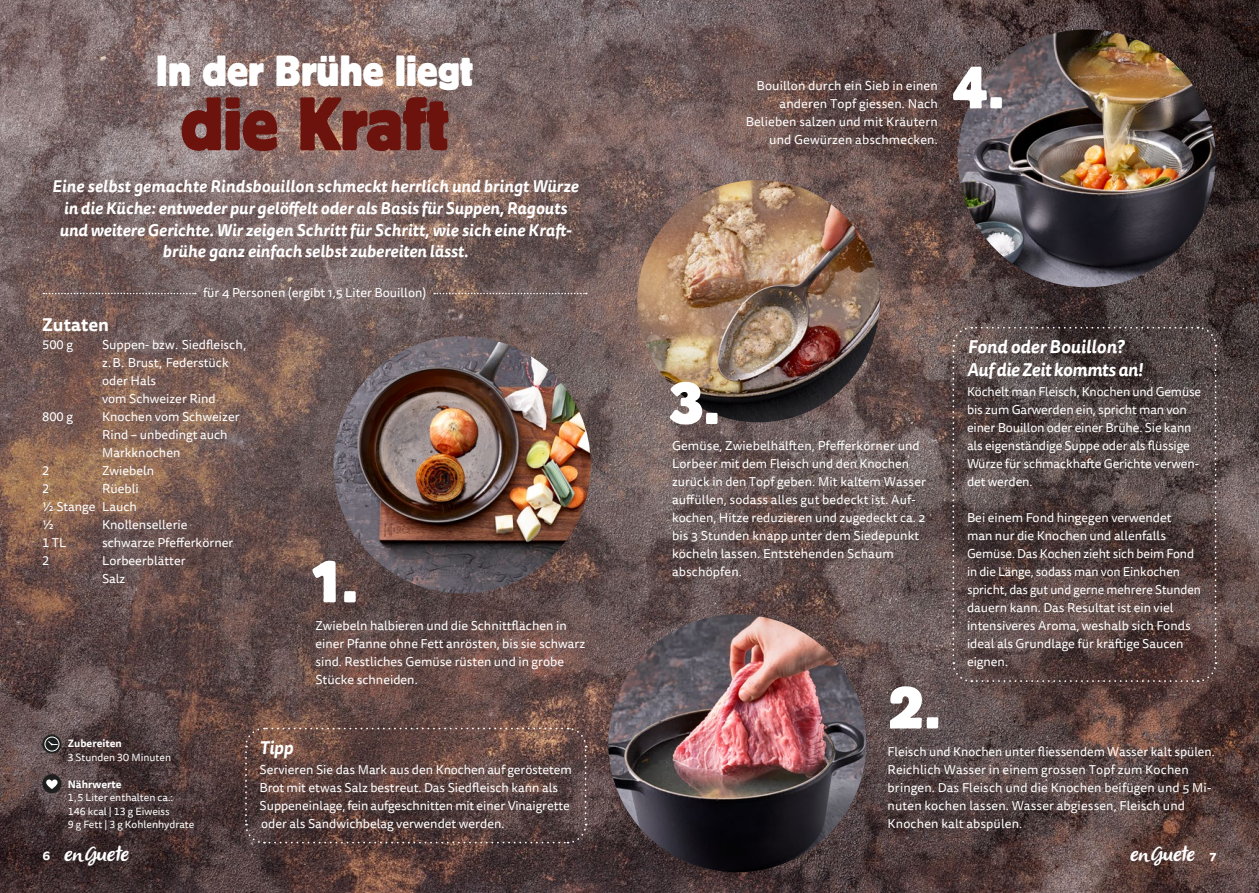
<style>
.page{position:relative;width:1259px;height:893px;background:#fff}
.page>*{position:absolute;margin:0;border:0;box-sizing:border-box;transform-origin:0 0}
.t1{font:700 75px "Block Berthold BQ";color:#6c130d;scale:.9 1}
.t2{font:700 60px "Block Berthold BQ";color:#fff}
.t3{font:700 43.2px "Block Berthold BQ";letter-spacing:.005em;color:#fff;scale:.9 1}
.t4{font:italic 21px "Olivier";color:#fff}
.t5{font:italic 700 18px/22.5px "Tisa Sans OT";letter-spacing:-.02em;color:#fff}
.t6{font:700 18px "Tisa Sans OT";color:#fff}
.t7{font:italic 700 16.5px/21.8px "Tisa Sans OT";letter-spacing:.01em;color:#fff;text-align:center}
.t8{font:12.75px/18px "Tisa Sans OT";color:#fff}
.t9{font:10.5px/13.5px "Tisa Sans OT";color:#fff}
.t10{font:700 10.5px "Tisa Sans OT";color:#fff}
.s1{font-family:"Tisa Sans OT";font-weight:700;font-style:normal;font-size:12.75px}
</style>
<div class="page">
<img style="left:0;top:0;width:1259px;height:893px">
<img style="left:637px;top:180px;width:242px;height:242px;border-radius:121px">
<img style="left:957px;top:29px;width:258px;height:258px;border-radius:129px">
<svg style="left:244px;top:727px;width:343px;height:117px;background:#5e4541"></svg>
<img style="left:333px;top:336px;width:258px;height:257px;border-radius:129px">
<img style="left:608px;top:614px;width:258px;height:258px;border-radius:129px">
<svg style="left:42px;top:734px;width:19px;height:20px"></svg>
<div style="left:45px;top:737px;width:14px;height:14px;border:1px solid #fff;border-radius:50%"></div>
<svg style="left:48px;top:741px;width:10px;height:4px"></svg>
<div style="left:42px;top:774px;width:19px;height:19px;background:#1e1f1f;border-radius:50%"></div>
<svg style="left:46px;top:779px;width:12px;height:10px"></svg>
<svg style="left:43px;top:293px;width:153px;height:1px"></svg>
<svg style="left:434px;top:293px;width:153px;height:1px"></svg>
<svg style="left:951px;top:326px;width:266px;height:357px;background:#534443"></svg>
<h3 class="t3" style="left:156px;top:47px;width:354px">In der Brühe liegt</h3>
<h1 class="t1" style="left:181px;top:82px;width:299px">die Kraft</h1>
<p class="t7" style="left:52px;top:176px;width:528px">Eine selbst gemachte Rindsbouillon schmeckt herrlich und bringt Würze in die Küche: entweder pur gelöffelt oder als Basis für Suppen, Ragouts und weitere Gerichte. Wir zeigen Schritt für Schritt, wie sich eine Kraft&shy;brühe ganz einfach selbst zubereiten lässt.</p>
<p class="t8" style="left:203px;top:284px;width:225px">für 4 Personen (ergibt 1,5 Liter Bouillon)</p>
<h3 class="t6" style="left:42px;top:313px;width:68px">Zutaten</h3>
<p class="t8" style="left:42px;top:336px;width:32px">500 g</p>
<p class="t8" style="left:102px;top:336px;width:147px">Suppen- bzw. Siedfleisch, z.B. Brust, Federstück oder Hals<br>vom Schweizer Rind</p>
<p class="t8" style="left:42px;top:408px;width:32px">800 g</p>
<p class="t8" style="left:102px;top:408px;width:139px">Knochen vom Schweizer<br>Rind – unbedingt auch<br>Markknochen</p>
<p class="t8" style="left:42px;top:462px;width:9px">2</p>
<p class="t8" style="left:102px;top:462px;width:54px">Zwiebeln</p>
<p class="t8" style="left:42px;top:480px;width:9px">2</p>
<p class="t8" style="left:42px;top:480px;width:98px;text-indent:60px">Rüebli<br>1/2 Stange Lauch<br>1/2</p>
<p class="t8" style="left:102px;top:516px;width:87px">Knollensellerie</p>
<p class="t8" style="left:42px;top:534px;width:26px">1 TL</p>
<p class="t8" style="left:102px;top:534px;width:133px">schwarze Pfefferkörner</p>
<p class="t8" style="left:42px;top:552px;width:9px">2</p>
<p class="t8" style="left:102px;top:552px;width:85px">Lorbeerblätter<br>Salz</p>
<h2 class="t2" style="left:309px;top:548px;width:50px">1.</h2>
<p class="t8" style="left:315px;top:617px;width:271px">Zwiebeln halbieren und die Schnittflächen in einer Pfanne ohne Fett anrösten, bis sie schwarz sind. Restliches Gemüse rüsten und in grobe Stücke schneiden.</p>
<p class="t10" style="left:68px;top:737px;width:56px">Zubereiten</p>
<p class="t9" style="left:68px;top:751px;width:105px">3 Stunden 30 Minuten</p>
<p class="t10" style="left:68px;top:777px;width:55px">Nährwerte</p>
<p class="t9" style="left:68px;top:791px;width:128px">1,5 Liter enthalten ca.:<br>146 kcal | 13 g Eiweiss<br>9 g Fett | 3 g Kohlenhydrate</p>
<h3 class="t5" style="left:259px;top:737px;width:35px">Tipp</h3>
<p class="t8" style="left:260px;top:761px;width:313px">Servieren Sie das Mark aus den Knochen auf geröstetem Brot mit etwas Salz bestreut. Das Siedfleisch kann als Suppeneinlage, fein aufgeschnitten mit einer Vinaigrette oder als Sandwichbelag verwendet werden.</p>
<p class="t8" style="left:745px;top:77px;width:194px;text-align:right">Bouillon durch ein Sieb in einen anderen Topf giessen. Nach<br>Belieben salzen und mit Kräutern und Gewürzen abschmecken.</p>
<h2 class="t2" style="left:952px;top:54px;width:53px">4.</h2>
<h2 class="t2" style="left:668px;top:370px;width:53px">3.</h2>
<p class="t8" style="left:672px;top:437px;width:256px">Gemüse, Zwiebelhälften, Pfefferkörner und Lorbeer mit dem Fleisch und den Knochen zurück in den Topf geben. Mit kaltem Wasser auffüllen, sodass alles gut bedeckt ist. Auf&shy;kochen, Hitze reduzieren und zugedeckt ca. 2 bis 3 Stunden knapp unter dem Siedepunkt köcheln lassen. Entstehenden Schaum abschöpfen.</p>
<h2 class="t2" style="left:888px;top:674px;width:53px">2.</h2>
<h3 class="t5" style="left:967px;top:336px;width:177px">Fond oder Bouillon?<br>Auf die Zeit kommts an!</h3>
<p class="t8" style="left:967px;top:383px;width:236px">Köchelt man Fleisch, Knochen und Gemüse bis zum Garwerden ein, spricht man von einer Bouillon oder einer Brühe. Sie kann als eigenständige Suppe oder als flüssige Würze für schmackhafte Gerichte verwen&shy;det werden.</p>
<p class="t8" style="left:967px;top:509px;width:236px">Bei einem Fond hingegen verwendet<br>man nur die Knochen und allenfalls Gemüse. Das Kochen zieht sich beim Fond in die Länge, sodass man von Einkochen spricht, das gut und gerne mehrere Stunden dauern kann. Das Resultat ist ein viel intensiveres Aroma, weshalb sich Fonds ideal als Grundlage für kräftige Saucen eignen.</p>
<p class="t8" style="left:887px;top:743px;width:329px">Fleisch und Knochen unter fliessendem Wasser kalt spülen.<br>Reichlich Wasser in einem grossen Topf zum Kochen bringen. Das Fleisch und die Knochen beifügen und 5 Mi&shy;nuten kochen lassen. Wasser abgiessen, Fleisch und Knochen kalt abspülen.</p>
<h3 class="t4" style="left:43px;top:842px;width:92px"><span class="s1">6</span> en Guete</h3>
<h3 class="t4" style="left:1130px;top:842px;width:88px">en Guete <span class="s1">7</span></h3>
</div>
